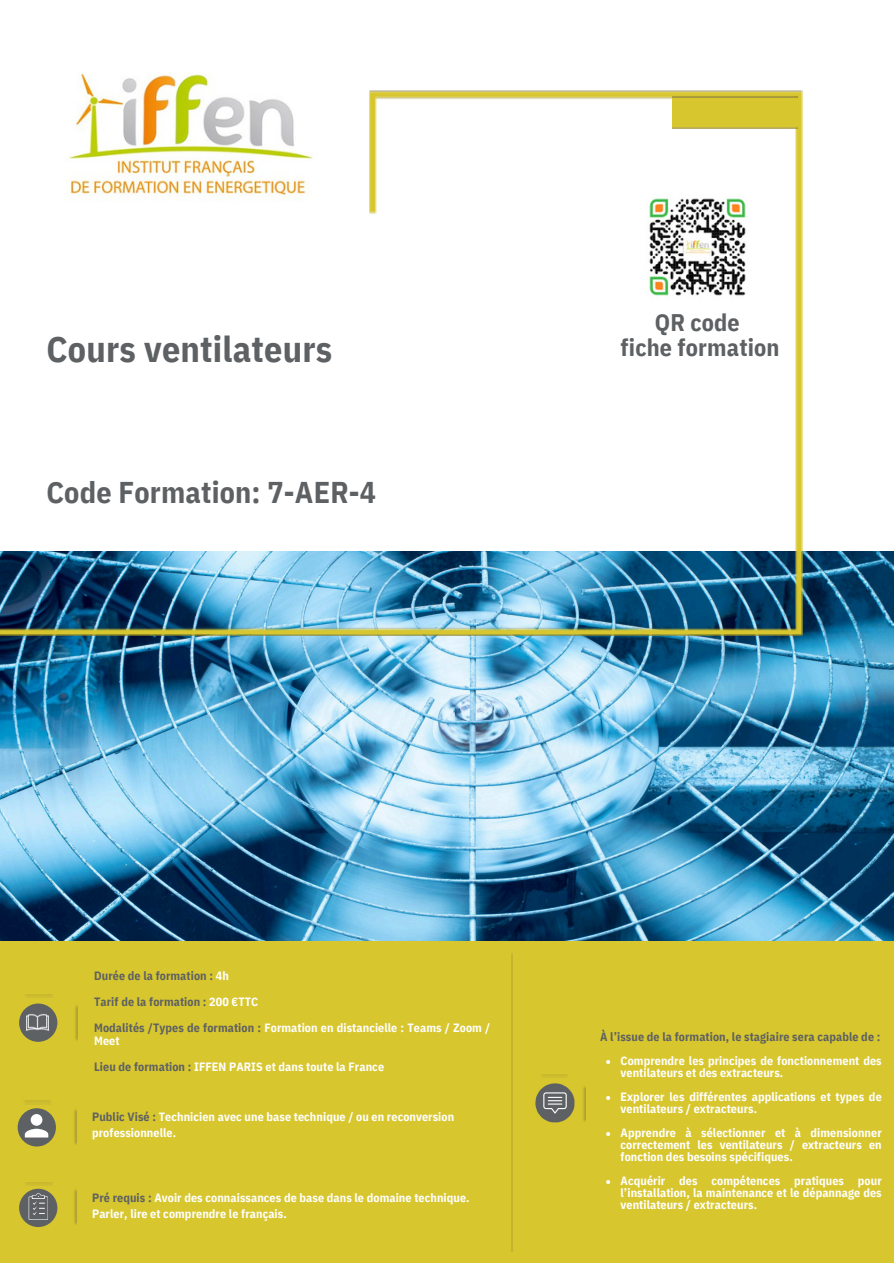
<style>
.page{position:relative;width:894px;height:1264px;background:#fff}
.page>*{position:absolute;margin:0;border:0;box-sizing:border-box;transform-origin:0 0}
.t1{font:700 36px "IBM Plex Sans Cond";letter-spacing:.005em;color:#5e6163}
.t2{font:700 30px "IBM Plex Sans Cond";letter-spacing:.005em;color:#5e6163}
.t3{font:700 24px/25.8px "IBM Plex Sans Cond";letter-spacing:.005em;color:#5e6163;text-align:center}
.t4{font:700 12px/12px "IBM Plex Sans Cond";letter-spacing:.005em;color:#fff}
.t5{font:700 12px "IBM Plex Sans Cond";letter-spacing:.005em;color:#5e6163}
.s1{color:#fff}
.s2{color:#5e6163}
</style>
<div class="page">
<div style="left:0;top:938px;width:893px;height:324px;background:#d8c62e"></div>
<img style="left:0;top:551px;width:893px;height:389px">
<img style="left:0;top:90px;width:802px;height:546px">
<img style="left:672px;top:96px;width:125px;height:33px">
<img style="left:511px;top:953px;width:1px;height:297px">
<img style="left:645px;top:195px;width:104px;height:104px">
<svg style="left:535px;top:1084px;width:39px;height:38px"></svg>
<svg style="left:19px;top:1003px;width:38px;height:38px"></svg>
<img style="left:27px;top:1011px;width:21px;height:22px">
<img style="left:56px;top:73px;width:267px;height:197px">
<svg style="left:18px;top:1108px;width:38px;height:38px"></svg>
<svg style="left:19px;top:1188px;width:38px;height:38px"></svg>
<img style="left:75px;top:1005px;width:3px;height:36px">
<img style="left:74px;top:1109px;width:2px;height:36px">
<img style="left:74px;top:1189px;width:2px;height:36px">
<img style="left:583px;top:1086px;width:2px;height:36px">
<svg style="left:29px;top:1193px;width:19px;height:26px"></svg>
<svg style="left:25px;top:1113px;width:23px;height:24px"></svg>
<svg style="left:606px;top:1060px;width:4px;height:3px"></svg>
<svg style="left:606px;top:1096px;width:4px;height:3px"></svg>
<svg style="left:606px;top:1132px;width:4px;height:3px"></svg>
<svg style="left:606px;top:1180px;width:4px;height:3px"></svg>
<p class="t1" style="left:46px;top:325px;width:287px">Cours ventilateurs</p>
<p class="t2" style="left:46px;top:472px;width:331px">Code Formation: 7-AER-4</p>
<p class="t3" style="left:620px;top:308px;width:160px">QR code<br>fiche formation</p>
<h4 class="t5" style="left:94px;top:968px;width:136px">Durée de la formation : <span class="s1">4h</span></h4>
<h4 class="t5" style="left:94px;top:994px;width:166px">Tarif de la formation : <span class="s1">200 €TTC</span></h4>
<p class="t4" style="left:94px;top:1021px;width:397px"><span class="s2">Modalités /Types de formation :</span> Formation en distancielle : Teams / Zoom /</p>
<p class="t4" style="left:94px;top:1027px;width:291px;line-height:26px">Meet<br><span class="s2">Lieu de formation :</span> IFFEN PARIS et dans toute la France</p>
<h4 class="t4" style="left:92px;top:1108px;width:363px;line-height:16px"><span class="s2">Public Visé :</span> Technicien avec une base technique / ou en reconversion professionnelle.</h4>
<h4 class="t4" style="left:92px;top:1189px;width:379px;line-height:16px"><span class="s2">Pré requis :</span> Avoir des connaissances de base dans le domaine technique.<br>Parler, lire et comprendre le français.</h4>
<p class="t5" style="left:600px;top:1028px;width:282px">À l’issue de la formation, le stagiaire sera capable de :</p>
<p class="t4" style="left:620px;top:1054px;width:263px">Comprendre les principes de fonctionnement des ventilateurs et des extracteurs.</p>
<p class="t4" style="left:620px;top:1090px;width:263px">Explorer les différentes applications et types de ventilateurs / extracteurs.</p>
<h4 class="t4" style="left:620px;top:1126px;width:263px;text-align:justify">Apprendre à sélectionner et à dimensionner correctement les ventilateurs / extracteurs en fonction des besoins spécifiques.</h4>
<h4 class="t4" style="left:620px;top:1174px;width:263px;text-align:justify">Acquérir des compétences pratiques pour l’installation, la maintenance et le dépannage des ventilateurs / extracteurs.</h4>
</div>
